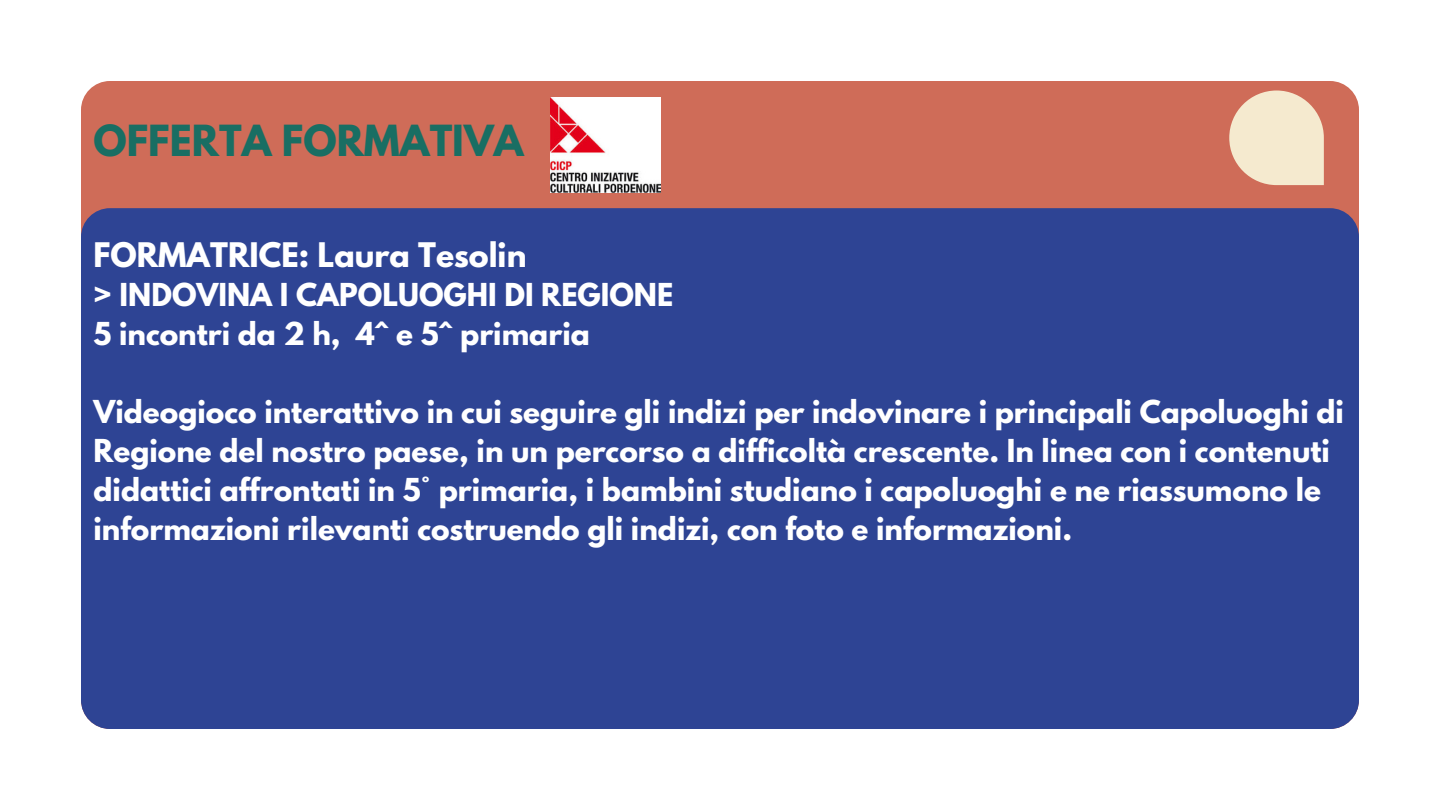
<style>
.page{position:relative;width:1440px;height:810px;background:#fff}
.page>*{position:absolute;margin:0;border:0;box-sizing:border-box;transform-origin:0 0}
.t1{font:700 38px "League Spartan";color:#196e63}
.t2{font:700 30px "League Spartan";color:#fff}
.t3{font:700 28px/39px "League Spartan";color:#fff}
</style>
<div class="page">
<div style="left:81px;top:81px;width:1278px;height:648px;background:#cf6c58;border-radius:29px"></div>
<div style="left:81px;top:208px;width:1278px;height:521px;background:#2e4494;border-radius:29px"></div>
<svg style="left:1229px;top:91px;width:95px;height:94px"></svg>
<img style="left:550px;top:98px;width:111px;height:94px">
<p class="t1" style="left:93px;top:121px;width:432px">OFFERTA FORMATIVA</p>
<p class="t2" style="left:93px;top:240px;width:435px">FORMATRICE: Laura Tesolin</p>
<p class="t3" style="left:93px;top:279px;width:581px">&gt; INDOVINA I CAPOLUOGHI DI REGIONE</p>
<p class="t3" style="left:93px;top:318px;width:498px">5 incontri da 2 h, 4^ e 5^ primaria</p>
<p class="t3" style="left:93px;top:396px;width:1252px">Videogioco interattivo in cui seguire gli indizi per indovinare i principali Capoluoghi di Regione del nostro paese, in un percorso a difficoltà crescente. In linea con i contenuti didattici affrontati in 5° primaria, i bambini studiano i capoluoghi e ne riassumono le informazioni rilevanti costruendo gli indizi, con foto e informazioni.</p>
</div>
